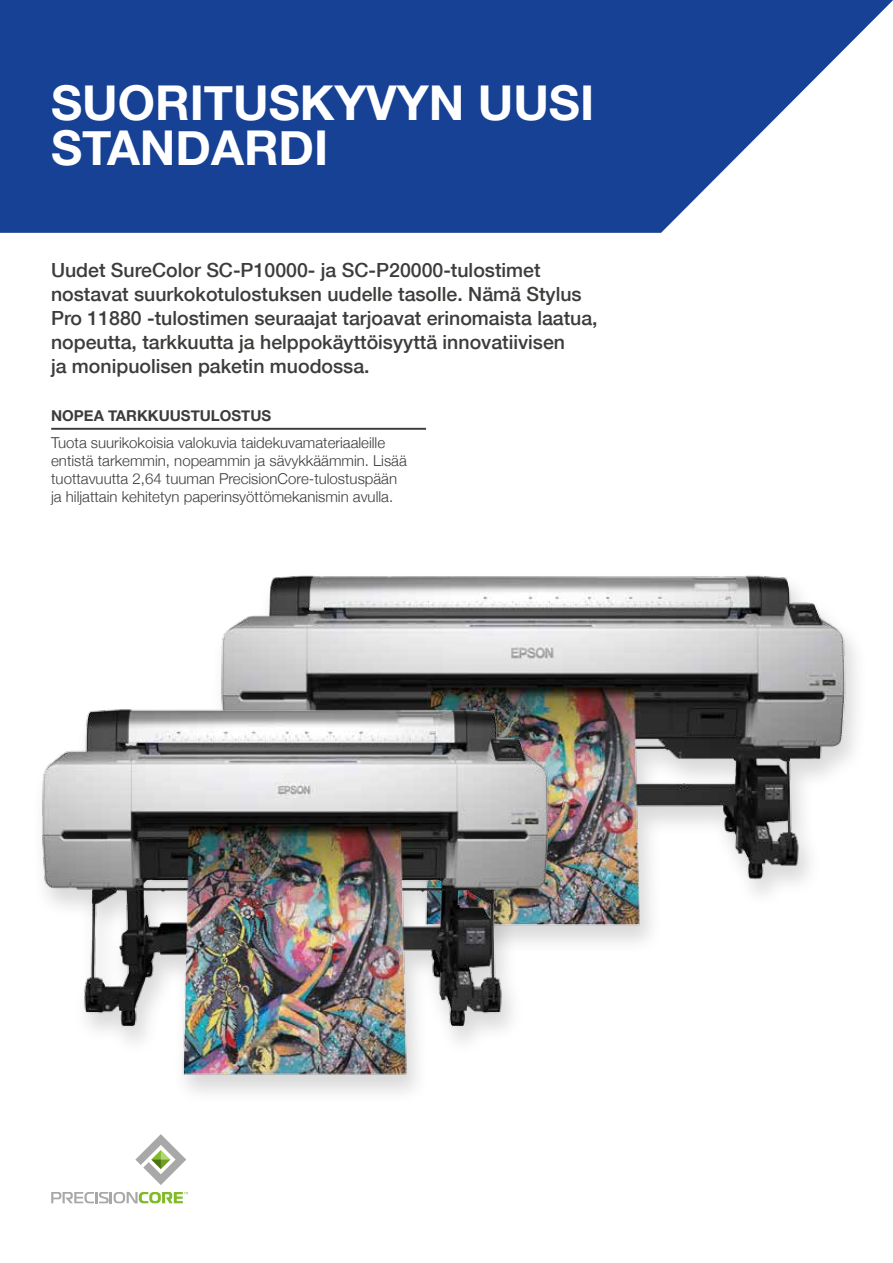
<style>
.page{position:relative;width:893px;height:1263px;background:#fff}
.page>*{position:absolute;margin:0;border:0;box-sizing:border-box;transform-origin:0 0}
.t1{font:700 48px/45px "Helvetica Neue";color:#fff}
.t2{font:500 19.5px/24px "Helvetica Neue";color:#3c3c3b}
.t3{font:300 15px/18px "Helvetica Neue";color:#3c3c3b}
.t4{font:700 15px "Helvetica Neue";color:#3c3c3b}
</style>
<div class="page">
<img style="left:719px;top:575px;width:138px;height:319px">
<svg style="left:0;top:0;width:893px;height:233px;background:#3459a1"></svg>
<hr style="left:51px;top:428px;width:375px;height:2px;background:#3c3c3b">
<img style="left:42px;top:575px;width:677px;height:518px">
<svg style="left:51px;top:1192px;width:137px;height:11px"></svg>
<svg style="left:135px;top:1134px;width:51px;height:51px"></svg>
<h1 class="t1" style="left:51px;top:81px;width:545px">SUORITUSKYVYN UUSI<br>STANDARDI</h1>
<p class="t2" style="left:51px;top:257px;width:548px">Uudet SureColor SC-P10000- ja SC-P20000-tulostimet nostavat suurkokotulostuksen uudelle tasolle. Nämä Stylus Pro 11880 -tulostimen seuraajat tarjoavat erinomaista laatua, nopeutta, tarkkuutta ja helppokäyttöisyyttä innovatiivisen<br>ja monipuolisen paketin muodossa.</p>
<p class="t4" style="left:51px;top:404px;width:222px">NOPEA TARKKUUSTULOSTUS</p>
<p class="t3" style="left:51px;top:433px;width:357px">Tuota suurikokoisia valokuvia taidekuvamateriaaleille entistä tarkemmin, nopeammin ja sävykkäämmin. Lisää tuottavuutta 2,64 tuuman PrecisionCore-tulostuspään ja hiljattain kehitetyn paperinsyöttömekanismin avulla.</p>
</div>
